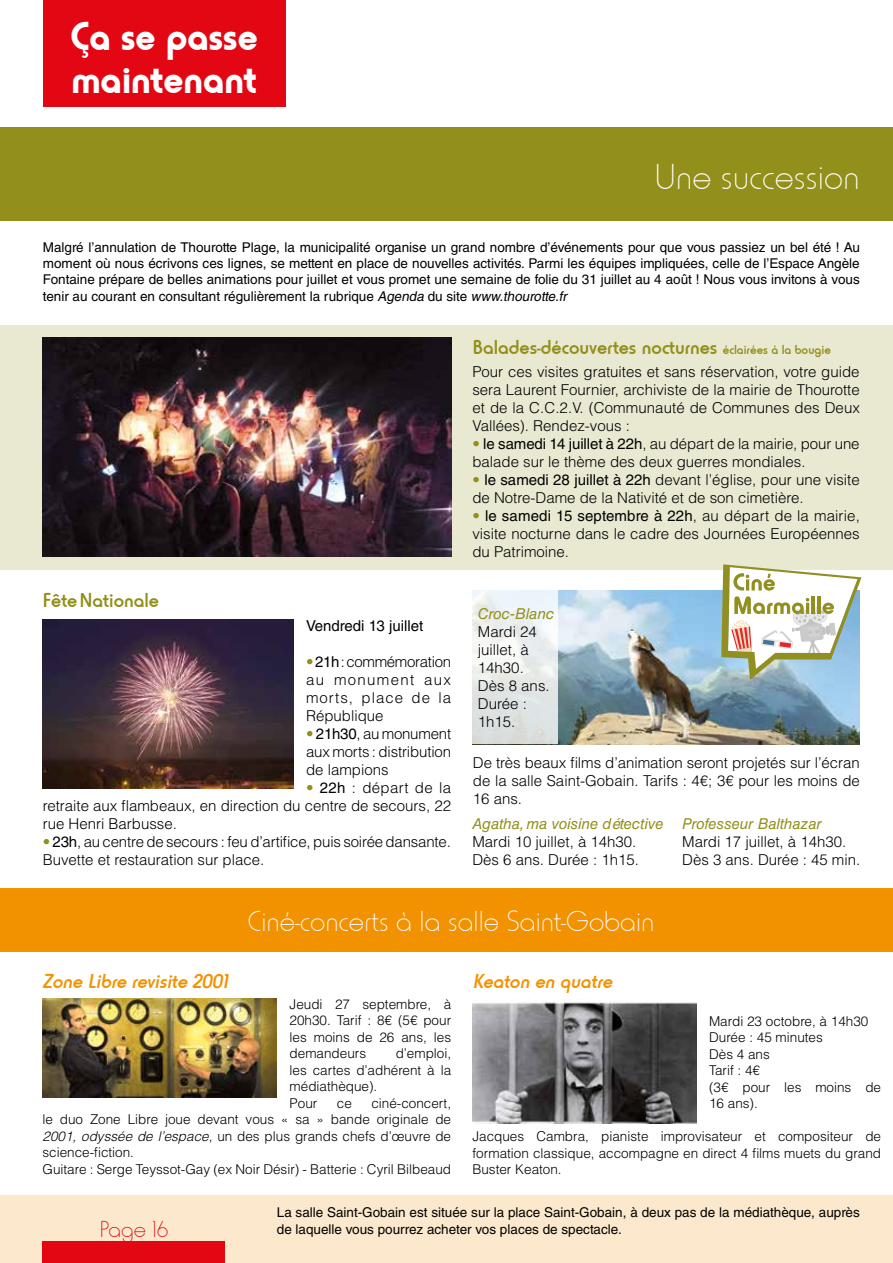
<style>
.page{position:relative;width:893px;height:1263px;background:#fff}
.page>*{position:absolute;margin:0;border:0;box-sizing:border-box;transform-origin:0 0}
.t1{font:700 42px/42px "Horatio D";color:#fff}
.t2{font:37.5px "Horatio D Ligh";color:#fff}
.t3{font:30px "Horatio D Ligh";color:#fff}
.t4{font:24px "Horatio D Ligh";letter-spacing:-.005em;color:#e30613}
.t5{font:500 21px "Horatio D";color:#928f1a}
.t6{font:italic 500 21px "Horatio D";color:#f39200}
.t7{font:300 15px/18px "Helvetica LT Std";color:#000;text-align:justify}
.t8{font:italic 15px "Helvetica LT Std";color:#928f1a}
.t9{font:15px "Helvetica LT Std";color:#000}
.t10{font:13.5px/16.2px "Helvetica LT Std";color:#000;text-align:justify}
.t11{font:300 13.5px/16.5px "Helvetica LT Std";color:#000}
.s1{font-style:italic}
.s2{font-size:13.5px}
.s3{color:#928f1a}
.s4{font-weight:400}
</style>
<div class="page">
<div style="left:0;top:888px;width:893px;height:63px;background:#f39200"></div>
<div style="left:0;top:1195px;width:893px;height:68px;background:#fce9cd"></div>
<div style="left:43px;top:0;width:242px;height:106px;background:#e30613"></div>
<div style="left:43px;top:1242px;width:182px;height:21px;background:#e30613"></div>
<div style="left:0;top:128px;width:893px;height:93px;background:#928f1a"></div>
<div style="left:0;top:325px;width:893px;height:245px;background:#e9e9d2"></div>
<img style="left:43px;top:338px;width:409px;height:218px">
<img style="left:558px;top:591px;width:302px;height:153px">
<img style="left:43px;top:999px;width:234px;height:99px">
<img style="left:472px;top:1002px;width:224px;height:122px">
<svg style="left:721px;top:564px;width:140px;height:116px"></svg>
<svg style="left:472px;top:591px;width:86px;height:153px"></svg>
<img style="left:43px;top:620px;width:250px;height:168px">
<h1 class="t1" style="left:70px;top:16px;width:189px">Ça se passe maintenant</h1>
<h2 class="t2" style="left:654px;top:156px;width:207px">Une succession</h2>
<p class="t10" style="left:43px;top:239px;width:818px">Malgré l’annulation de Thourotte Plage, la municipalité organise un grand nombre d’événements pour que vous passiez un bel été ! Au moment où nous écrivons ces lignes, se mettent en place de nouvelles activités. Parmi les équipes impliquées, celle de l’Espace Angèle Fontaine prépare de belles animations pour juillet et vous promet une semaine de folie du 31 juillet au 4 août ! Nous vous invitons à vous tenir au courant en consultant régulièrement la rubrique <span class="s1">Agenda</span> du site <span class="s1">www.thourotte.fr</span></p>
<h3 class="t5" style="left:472px;top:335px;width:360px">Balades-découvertes nocturnes <span class="s2">éclairées à la bougie</span></h3>
<h3 class="t5" style="left:43px;top:588px;width:118px">Fête Nationale</h3>
<p class="t9" style="left:306px;top:616px;width:119px">Vendredi 13 juillet</p>
<p class="t7" style="left:306px;top:652px;width:147px"><span class="s3">•</span><span class="s4">21h</span> : commémoration au monument aux morts, place de la République</p>
<p class="t7" style="left:306px;top:724px;width:147px"><span class="s3">•</span> <span class="s4">21h30</span>, au monument aux morts : distribution de lampions</p>
<p class="t7" style="left:43px;top:778px;width:410px;text-indent:263px"><span class="s3">•</span> <span class="s4">22h</span> : départ de la retraite aux flambeaux, en direction du centre de secours, 22 rue Henri Barbusse.</p>
<p class="t7" style="left:43px;top:832px;width:410px"><span class="s3">•</span> <span class="s4">23h</span>, au centre de secours : feu d’artifice, puis soirée dansante.<br>Buvette et restauration sur place.</p>
<p class="t7" style="left:472px;top:363px;width:389px">Pour ces visites gratuites et sans réservation, votre guide sera Laurent Fournier, archiviste de la mairie de Thourotte et de la C.C.2.V. (Communauté de Communes des Deux Vallées). Rendez-vous :</p>
<p class="t7" style="left:472px;top:435px;width:389px"><span class="s3">•</span> <span class="s4">le samedi 14 juillet à 22h</span>, au départ de la mairie, pour une balade sur le thème des deux guerres mondiales.</p>
<p class="t7" style="left:472px;top:471px;width:389px"><span class="s3">•</span> <span class="s4">le samedi 28 juillet à 22h</span> devant l’église, pour une visite de Notre-Dame de la Nativité et de son cimetière.</p>
<p class="t7" style="left:472px;top:507px;width:389px"><span class="s3">•</span> <span class="s4">le samedi 15 septembre à 22h</span>, au départ de la mairie, visite nocturne dans le cadre des Journées Européennes du Patrimoine.</p>
<p class="t8" style="left:478px;top:605px;width:78px">Croc-Blanc</p>
<p class="t7" style="left:478px;top:622px;width:73px;text-align:left">Mardi 24 juillet, à<br>14h30.<br>Dès 8 ans.<br>Durée :<br>1h15.</p>
<p class="t7" style="left:473px;top:753px;width:388px">De très beaux films d’animation seront projetés sur l’écran de la salle Saint-Gobain. Tarifs : 4€; 3€ pour les moins de 16 ans.</p>
<p class="t8" style="left:472px;top:815px;width:193px">Agatha, ma voisine détective</p>
<p class="t7" style="left:472px;top:832px;width:168px">Mardi 10 juillet, à 14h30.<br>Dès 6 ans. Durée : 1h15.</p>
<p class="t8" style="left:682px;top:815px;width:141px">Professeur Balthazar</p>
<p class="t7" style="left:682px;top:832px;width:179px">Mardi 17 juillet, à 14h30.<br>Dès 3 ans. Durée : 45 min.</p>
<h3 class="t3" style="left:248px;top:905px;width:408px">Ciné-concerts à la salle Saint-Gobain</h3>
<h3 class="t6" style="left:43px;top:969px;width:190px">Zone Libre revisite 2001</h3>
<h3 class="t6" style="left:472px;top:969px;width:145px">Keaton en quatre</h3>
<p class="t11" style="left:290px;top:995px;width:163px;text-align:justify">Jeudi 27 septembre, à 20h30. Tarif : 8€ (5€ pour les moins de 26 ans, les demandeurs</p>
<p class="t11" style="left:709px;top:1012px;width:174px">Mardi 23 octobre, à 14h30<br>Durée : 45 minutes<br>Dès 4 ans<br>Tarif : 4€<br>(3€ pour les moins de<br>16 ans).</p>
<p class="t11" style="left:472px;top:1128px;width:410px;text-align:justify">Jacques Cambra, pianiste improvisateur et compositeur de formation classique, accompagne en direct 4 films muets du grand Buster Keaton.</p>
<p class="t11" style="left:290px;top:1045px;width:163px;text-indent:106px">d’emploi, les cartes d’adhérent à la médiathèque).<br>Pour</p>
<p class="t11" style="left:43px;top:1094px;width:410px;text-indent:329px">ciné-concert, le duo Zone Libre joue devant vous « sa » bande originale de <span class="s1">2001, odyssée de l’espace</span>, un des plus grands chefs d’œuvre de science-fiction.<br>Guitare : Serge Teyssot-Gay (ex Noir Désir) - Batterie : Cyril Bilbeaud</p>
<p class="t10" style="left:277px;top:1204px;width:584px">La salle Saint-Gobain est située sur la place Saint-Gobain, à deux pas de la médiathèque, auprès de laquelle vous pourrez acheter vos places de spectacle.</p>
<p class="t11" style="left:337px;top:1094px;width:17px">ce</p>
<h3 class="t4" style="left:100px;top:1216px;width:70px">Page 16</h3>
</div>
